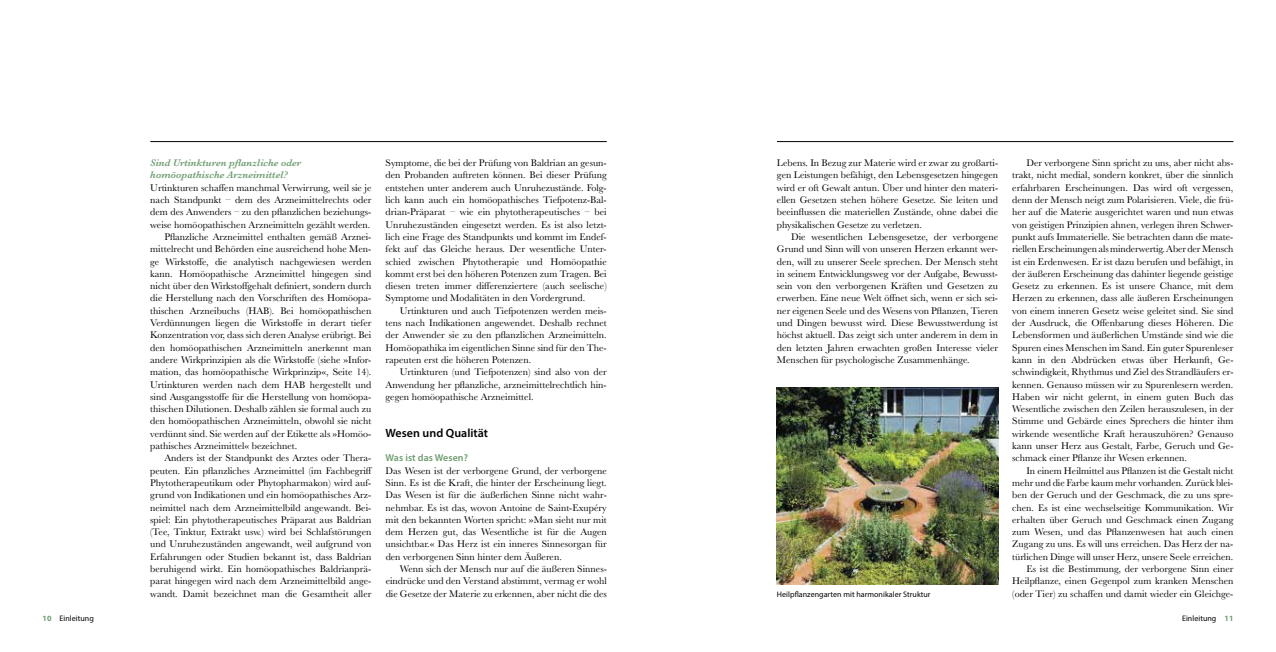
<style>
.page{position:relative;width:1276px;height:652px;background:#fff}
.page>*{position:absolute;margin:0;border:0;box-sizing:border-box;transform-origin:0 0}
.t1{font:600 12px "Myriad Pro";letter-spacing:.005em;color:#000}
.t2{font:10px/12.3px "Baskerville";letter-spacing:.005em;color:#000;text-align:justify}
.t3{font:italic 600 10px/12.3px "Baskerville";letter-spacing:.005em;color:#6d9c6f}
.t4{font:600 10px "Myriad Pro";letter-spacing:.005em;color:#6d9c6f}
.t5{font:8px "Myriad Pro";letter-spacing:.005em;color:#000}
.s1{font-weight:700;color:#6d9c6f}
</style>
<div class="page">
<hr style="left:777px;top:141px;width:456px;height:1px;background:#000">
<hr style="left:150px;top:141px;width:457px;height:1px;background:#000">
<img style="left:777px;top:388px;width:221px;height:196px">
<p class="t3" style="left:150px;top:157px;width:153px">Sind Urtinkturen pflanzliche oder homöopathische Arzneimittel?</p>
<p class="t2" style="left:150px;top:181px;width:223px">Urtinkturen schaffen manchmal Verwirrung, weil sie je</p>
<p class="t2" style="left:150px;top:194px;width:223px">nach Standpunkt – dem des Arzneimittelrechts oder</p>
<p class="t2" style="left:150px;top:206px;width:223px">dem des Anwenders – zu den pflanzlichen beziehungs-</p>
<p class="t2" style="left:150px;top:218px;width:222px">weise homöopathischen Arzneimitteln gezählt werden.</p>
<p class="t2" style="left:164px;top:231px;width:208px">Pflanzliche Arzneimittel enthalten gemäß Arznei-</p>
<p class="t2" style="left:150px;top:243px;width:223px">mittelrecht und Behörden eine ausreichend hohe Men-</p>
<p class="t2" style="left:150px;top:255px;width:223px">ge Wirkstoffe, die analytisch nachgewiesen werden</p>
<p class="t2" style="left:150px;top:268px;width:223px">kann. Homöopathische Arzneimittel hingegen sind</p>
<p class="t2" style="left:150px;top:280px;width:223px">nicht über den Wirkstoffgehalt definiert, sondern durch</p>
<p class="t2" style="left:150px;top:292px;width:223px">die Herstellung nach den Vorschriften des Homöopa-</p>
<p class="t2" style="left:150px;top:304px;width:223px">thischen Arzneibuchs (HAB). Bei homöopathischen</p>
<p class="t2" style="left:150px;top:317px;width:223px">Verdünnungen liegen die Wirkstoffe in derart tiefer</p>
<p class="t2" style="left:150px;top:329px;width:223px">Konzentration vor, dass sich deren Analyse erübrigt. Bei</p>
<p class="t2" style="left:150px;top:341px;width:223px">den homöopathischen Arzneimitteln anerkennt man</p>
<p class="t2" style="left:150px;top:354px;width:223px">andere Wirkprinzipien als die Wirkstoffe (siehe »Infor-</p>
<p class="t2" style="left:150px;top:366px;width:223px">mation, das homöopathische Wirkprinzip«, Seite 14).</p>
<p class="t2" style="left:150px;top:378px;width:223px">Urtinkturen werden nach dem HAB hergestellt und</p>
<p class="t2" style="left:150px;top:391px;width:223px">sind Ausgangsstoffe für die Herstellung von homöopa-</p>
<p class="t2" style="left:150px;top:403px;width:223px">thischen Dilutionen. Deshalb zählen sie formal auch zu</p>
<p class="t2" style="left:150px;top:415px;width:223px">den homöopathischen Arzneimitteln, obwohl sie nicht</p>
<p class="t2" style="left:150px;top:427px;width:223px">verdünnt sind. Sie werden auf der Etikette als »Homöo-</p>
<p class="t2" style="left:150px;top:440px;width:148px">pathisches Arzneimittel« bezeichnet.</p>
<p class="t2" style="left:164px;top:452px;width:208px">Anders ist der Standpunkt des Arztes oder Thera-</p>
<p class="t2" style="left:150px;top:464px;width:224px">peuten. Ein pflanzliches Arzneimittel (im Fachbegriff</p>
<p class="t2" style="left:150px;top:477px;width:223px">Phytotherapeutikum oder Phytopharmakon) wird auf-</p>
<p class="t2" style="left:150px;top:489px;width:223px">grund von Indikationen und ein homöopathisches Arz-</p>
<p class="t2" style="left:150px;top:501px;width:223px">neimittel nach dem Arzneimittelbild angewandt. Bei-</p>
<p class="t2" style="left:150px;top:514px;width:223px">spiel: Ein phytotherapeutisches Präparat aus Baldrian</p>
<p class="t2" style="left:150px;top:526px;width:223px">(Tee, Tinktur, Extrakt usw.) wird bei Schlafstörungen</p>
<p class="t2" style="left:150px;top:538px;width:223px">und Unruhezuständen angewandt, weil aufgrund von</p>
<p class="t2" style="left:150px;top:550px;width:223px">Erfahrungen oder Studien bekannt ist, dass Baldrian</p>
<p class="t2" style="left:150px;top:563px;width:223px">beruhigend wirkt. Ein homöopathisches Baldrianprä-</p>
<p class="t2" style="left:150px;top:575px;width:223px">parat hingegen wird nach dem Arzneimittelbild ange-</p>
<p class="t2" style="left:150px;top:587px;width:223px">wandt. Damit bezeichnet man die Gesamtheit aller</p>
<p class="t2" style="left:385px;top:157px;width:223px">Symptome, die bei der Prüfung von Baldrian an gesun&shy;den Probanden auftreten können. Bei dieser Prüfung entstehen unter anderem auch Unruhezustände. Folg&shy;lich kann auch ein homöopathisches Tiefpotenz-Bal&shy;drian-Präparat – wie ein phytotherapeutisches – bei Unruhezuständen eingesetzt werden. Es ist also letzt&shy;lich eine Frage des Standpunkts und kommt im Endef&shy;fekt auf das Gleiche heraus. Der wesentliche Unter&shy;schied zwischen Phytotherapie und Homöopathie kommt erst bei den höheren Potenzen zum Tragen. Bei diesen treten immer differenziertere (auch seelische)<br>Symptome und Modalitäten in den Vordergrund.</p>
<p class="t2" style="left:385px;top:304px;width:223px;text-indent:14px">Urtinkturen und auch Tiefpotenzen werden meis&shy;tens nach Indikationen angewendet. Deshalb rechnet der Anwender sie zu den pflanzlichen Arzneimitteln.<br>Homöopathika im eigentlichen Sinne sind für den The&shy;rapeuten erst die höheren Potenzen.</p>
<p class="t2" style="left:385px;top:366px;width:223px;text-align:left;text-indent:14px">Urtinkturen (und Tiefpotenzen) sind also von der<br>Anwendung her pflanzliche, arzneimittelrechtlich hin-- gegen homöopathische Arzneimittel.</p>
<p class="t1" style="left:386px;top:425px;width:104px">Wesen und Qualität</p>
<p class="t4" style="left:386px;top:452px;width:84px">Was ist das Wesen?</p>
<p class="t2" style="left:386px;top:464px;width:223px">Das Wesen ist der verborgene Grund, der verborgene Sinn. Es ist die Kraft, die hinter der Erscheinung liegt.<br>Das Wesen ist für die äußerlichen Sinne nicht wahr&shy;nehmbar. Es ist das, wovon Antoine de Saint-Exupéry mit den bekannten Worten spricht: »Man sieht nur mit dem Herzen gut, das Wesentliche ist für die Augen unsichtbar.« Das Herz ist ein inneres Sinnesorgan für den verborgenen Sinn hinter dem Äußeren.</p>
<p class="t2" style="left:386px;top:563px;width:223px;text-indent:14px">Wenn sich der Mensch nur auf die äußeren Sinnes&shy;eindrücke und den Verstand abstimmt, vermag er wohl die Gesetze der Materie zu erkennen, aber nicht die des</p>
<p class="t2" style="left:777px;top:157px;width:223px">Lebens. In Bezug zur Materie wird er zwar zu großarti&shy;gen Leistungen befähigt, den Lebensgesetzen hingegen wird er oft Gewalt antun. Über und hinter den materi&shy;ellen Gesetzen stehen höhere Gesetze. Sie leiten und beeinflussen die materiellen Zustände, ohne dabei die physikalischen Gesetze zu verletzen.</p>
<p class="t2" style="left:777px;top:231px;width:223px;text-indent:14px">Die wesentlichen Lebensgesetze, der verborgene Grund und Sinn will von unseren Herzen erkannt wer&shy;den, will zu unserer Seele sprechen. Der Mensch steht in seinem Entwicklungsweg vor der Aufgabe, Bewusst&shy;sein von den verborgenen Kräften und Gesetzen zu erwerben. Eine neue Welt öffnet sich, wenn er sich sei&shy;ner eigenen Seele und des Wesens von Pflanzen, Tieren und Dingen bewusst wird. Diese Bewusstwerdung ist höchst aktuell. Das zeigt sich unter anderem in dem in den letzten Jahren erwachten großen Interesse vieler Menschen für psychologische Zusammenhänge.</p>
<p class="t2" style="left:1012px;top:157px;width:223px;text-indent:14px">Der verborgene Sinn spricht zu uns, aber nicht abs&shy;trakt, nicht medial, sondern konkret, über die sinnlich erfahrbaren Erscheinungen. Das wird oft vergessen, denn der Mensch neigt zum Polarisieren. Viele, die frü&shy;her auf die Materie ausgerichtet waren und nun etwas von geistigen Prinzipien ahnen, verlegen ihren Schwer&shy;punkt aufs Immaterielle. Sie betrachten dann die mate&shy;riellenErscheinungen als minderwertig.Aber derMensch ist ein Erdenwesen. Er ist dazu berufen und befähigt, in der äußeren Erscheinung das dahinter liegende geistige Gesetz zu erkennen. Es ist unsere Chance, mit dem Herzen zu erkennen, dass alle äußeren Erscheinungen von einem inneren Gesetz weise geleitet sind. Sie sind der Ausdruck, die Offenbarung dieses Höheren. Die Lebensformen und äußerlichen Umstände sind wie die Spuren eines Menschen im Sand. Ein guter Spurenleser kann in den Abdrücken etwas über Herkunft, Ge&shy;schwindigkeit, Rhythmus und Ziel des Strandläufers er&shy;kennen. Genauso müssen wir zu Spurenlesern werden.<br>Haben wir nicht gelernt, in einem guten Buch das Wesentliche zwischen den Zeilen herauszulesen, in der Stimme und Gebärde eines Sprechers die hinter ihm wirkende wesentliche Kraft herauszuhören? Genauso kann unser Herz aus Gestalt, Farbe, Geruch und Ge&shy;schmack einer Pflanze ihr Wesen erkennen.</p>
<p class="t2" style="left:1012px;top:464px;width:223px;text-align:right">In einem Heilmittel aus Pflanzen ist die Gestalt nicht mehr und die Farbe kaum mehr vorhanden. Zurück blei&shy;ben der Geruch und der Geschmack, die zu uns spre&shy;chen. Es ist eine wechselseitige Kommunikation. Wir erhalten über Geruch und Geschmack einen Zugang zum Wesen, und das Pflanzenwesen hat auch einen Zugang zu uns. Es will uns erreichen. Das Herz der na&shy;türlichen Dinge will unser Herz, unsere Seele erreichen.<br>Es ist die Bestimmung, der verborgene Sinn einer Heilpflanze, einen Gegenpol zum kranken Menschen</p>
<p class="t5" style="left:777px;top:589px;width:155px">Heilpflanzengarten mit harmonikaler Struktur</p>
<p class="t2" style="left:1012px;top:587px;width:223px">(oder Tier) zu schaffen und damit wieder ein Gleichge-</p>
<p class="t5" style="left:43px;top:614px;width:53px"><span class="s1">10</span> Einleitung</p>
<p class="t5" style="left:1182px;top:614px;width:53px">Einleitung <span class="s1">11</span></p>
</div>
